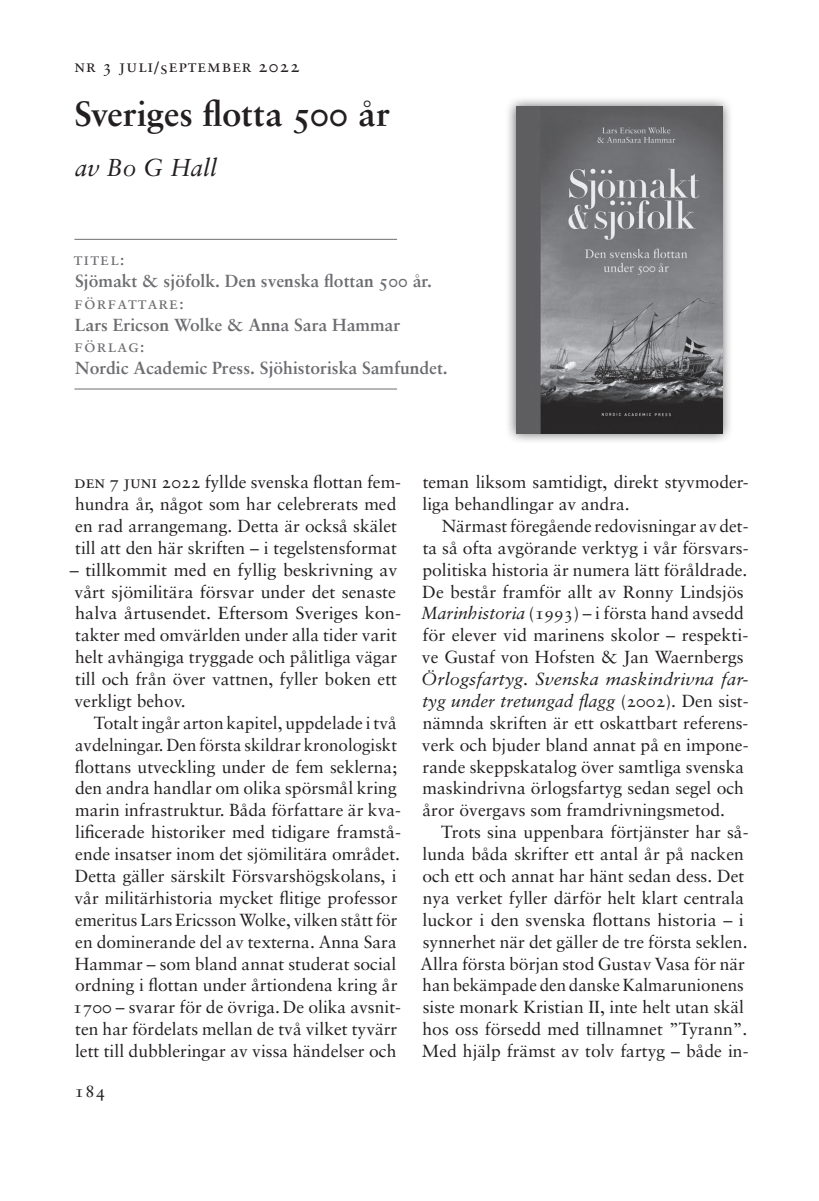
<style>
.page{position:relative;width:819px;height:1201px;background:#fff}
.page>*{position:absolute;margin:0;border:0;box-sizing:border-box;transform-origin:0 0}
.t1{font:700 35px "Sabon LT Pro";color:#231f20}
.t2{font:italic 24.5px "Sabon LT Pro";color:#231f20}
.t3{font:17.5px/21.9px "Sabon LT Pro";color:#231f20}
.t4{font:700 17.5px "Sabon LT Pro";color:#6c6d70}
.t5{font:17.5px "Sabon LT Pro";letter-spacing:.06em;color:#6c6d70}
.t6{font:17.5px "Sabon LT Pro";letter-spacing:.05em;color:#231f20}
.s1{font-style:italic}
</style>
<div class="page">
<hr style="left:74px;top:239px;width:323px;height:1px;background:#6c6d70">
<hr style="left:74px;top:389px;width:323px;height:1px;background:#6c6d70">
<div style="left:505px;top:96px;width:228px;height:348px;background:#231f20;opacity:.7"></div>
<img style="left:516px;top:107px;width:206px;height:326px">
<p class="t6" style="left:74px;top:55px;width:227px">nr 3 juli/september 2022</p>
<h1 class="t1" style="left:74px;top:92px;width:317px">Sveriges flotta 500 år</h1>
<h2 class="t2" style="left:75px;top:152px;width:143px">av Bo G Hall</h2>
<p class="t5" style="left:74px;top:248px;width:52px">titel:</p>
<p class="t4" style="left:75px;top:270px;width:358px">Sjömakt &amp; sjöfolk. Den svenska flottan 500 år.</p>
<p class="t5" style="left:74px;top:291px;width:111px">författare:</p>
<p class="t4" style="left:75px;top:313px;width:327px">Lars Ericson Wolke &amp; Anna Sara Hammar</p>
<p class="t5" style="left:74px;top:335px;width:72px">förlag:</p>
<p class="t4" style="left:75px;top:357px;width:374px">Nordic Academic Press. Sjöhistoriska Samfundet.</p>
<p class="t3" style="left:74px;top:470px;width:328px">den 7 juni 2022 fyllde svenska flottan fem&shy;hundra år, något som har celebrerats med en rad arrangemang. Detta är också skälet till att den här skriften – i tegelstensformat</p>
<p class="t3" style="left:70px;top:558px;width:333px">– tillkommit med en fyllig beskrivning av vårt sjömilitära försvar under det senaste halva årtusendet. Eftersom Sveriges kon&shy;takter med omvärlden under alla tider varit helt avhängiga tryggade och pålitliga vägar till och från över vattnen, fyller boken ett verkligt behov.</p>
<p class="t3" style="left:73px;top:711px;width:330px;text-indent:21px">Totalt ingår arton kapitel, uppdelade i två avdelningar. Den första skildrar kronologiskt flottans utveckling under de fem seklerna; den andra handlar om olika spörsmål kring marin infrastruktur. Båda författare är kva&shy;lificerade historiker med tidigare framstå&shy;ende insatser inom det sjömilitära området.<br>Detta gäller särskilt Försvarshögskolans, i vår militärhistoria mycket flitige professor emeritus Lars Ericsson Wolke, vilken stått för en dominerande del av texterna. Anna Sara Hammar – som bland annat studerat social ordning i flottan under årtiondena kring år 1700 – svarar för de övriga. De olika avsnit&shy;ten har fördelats mellan de två vilket tyvärr lett till dubbleringar av vissa händelser och</p>
<p class="t3" style="left:74px;top:1079px;width:32px">184</p>
<p class="t3" style="left:422px;top:470px;width:327px">teman liksom samtidigt, direkt styvmoder&shy;liga behandlingar av andra.</p>
<p class="t3" style="left:421px;top:514px;width:329px;text-indent:21px">Närmast föregående redovisningar av det&shy;ta så ofta avgörande verktyg i vår försvars&shy;politiska historia är numera lätt föråldrade.<br>De består framför allt av Ronny Lindsjös <span class="s1">Marinhistoria</span> (1993) – i första hand avsedd för elever vid marinens skolor – respekti&shy;ve Gustaf von Hofsten &amp; Jan Waernbergs</p>
<p class="t3" style="left:421px;top:667px;width:329px"><span class="s1">Örlogsfartyg. Svenska maskindrivna far&shy;tyg under tretungad flagg</span> (2002). Den sist&shy;nämnda skriften är ett oskattbart referens&shy;verk och bjuder bland annat på en impone&shy;rande skeppskatalog över samtliga svenska maskindrivna örlogsfartyg sedan segel och åror övergavs som framdrivningsmetod.</p>
<p class="t3" style="left:420px;top:820px;width:329px;text-indent:21px">Trots sina uppenbara förtjänster har så&shy;lunda båda skrifter ett antal år på nacken och ett och annat har hänt sedan dess. Det nya verket fyller därför helt klart centrala luckor i den svenska flottans historia – i synnerhet när det gäller de tre första seklen.<br>Allra första början stod Gustav Vasa för när han bekämpade den danske Kalmarunionens siste monark Kristian II, inte helt utan skäl hos oss försedd med tillnamnet ”Tyrann”.<br>Med hjälp främst av tolv fartyg – både in-</p>
</div>
